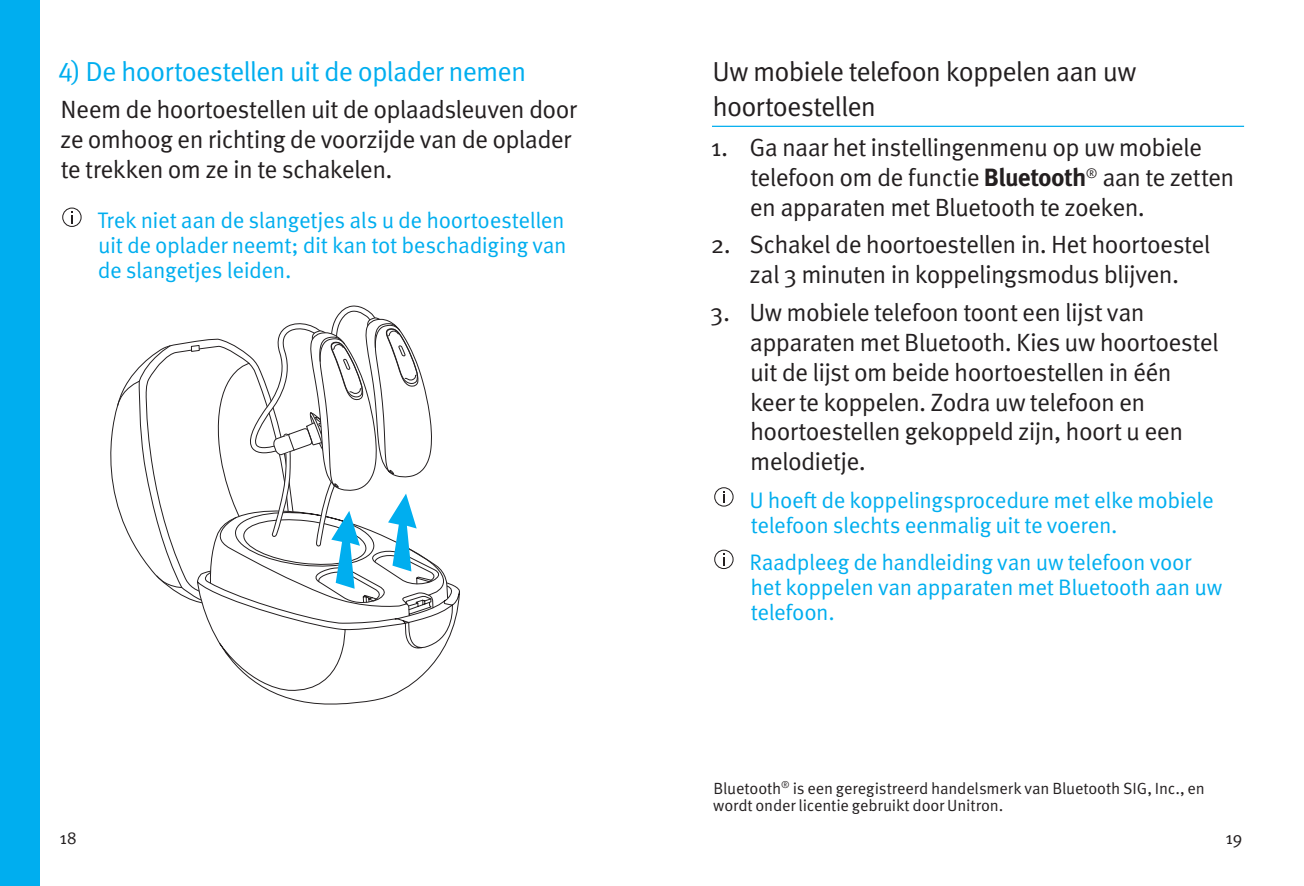
<style>
.page{position:relative;width:1304px;height:886px;background:#fff}
.page>*{position:absolute;margin:0;border:0;box-sizing:border-box;transform-origin:0 0}
.op-inst-subheads{font:27.5px/35px "Meta OT Norm";letter-spacing:-.035em;color:#231f20}
.notes_-_blue{font:27.5px "Meta OT Norm";letter-spacing:-.035em;color:#00aeef}
.body{font:25px/30px "Meta OT Norm";letter-spacing:-.03em;color:#231f20}
.notes_-_blue-2{font:22.5px/25px "Meta OT Norm";letter-spacing:-.02em;color:#00aeef}
.body-2{font:22.5px/25px "Meta OT Norm";letter-spacing:-.02em;color:#00aeef;text-align:justify}
.t1{font:17.5px "Meta OT Norm";color:#231f20}
.body-3{font:16.25px/17.5px "Meta OT Norm";letter-spacing:-.01em;color:#231f20}
.s1{font-family:"Meta Pro";font-weight:700}
</style>
<div class="page">
<hr style="left:712px;top:126px;width:532px;height:1px;background:#00aeef">
<div style="left:714px;top:487px;width:20px;height:20px;border:1px solid #231f20;border-radius:50%"></div>
<svg style="left:723px;top:491px;width:2px;height:12px"></svg>
<div style="left:714px;top:550px;width:20px;height:19px;border:1px solid #231f20;border-radius:50%"></div>
<svg style="left:723px;top:553px;width:2px;height:12px"></svg>
<div style="left:62px;top:208px;width:20px;height:19px;border:1px solid #231f20;border-radius:50%"></div>
<svg style="left:71px;top:211px;width:2px;height:12px"></svg>
<svg style="left:117px;top:305px;width:343px;height:400px"></svg>
<div style="left:0;top:0;width:40px;height:886px;background:#00aeef"></div>
<p class="notes_-_blue" style="left:58px;top:55px;width:470px">4) De hoortoestellen uit de oplader nemen</p>
<p class="body" style="left:60px;top:95px;width:518px">Neem de hoortoestellen uit de oplaadsleuven door ze omhoog en richting de voorzijde van de oplader te trekken om ze in te schakelen.</p>
<p class="body-2" style="left:98px;top:208px;width:471px">Trek niet aan de slangetjes als u de hoortoestellen uit de oplader neemt; dit kan tot beschadiging van de slangetjes leiden.</p>
<p class="op-inst-subheads" style="left:712px;top:54px;width:426px">Uw mobiele telefoon koppelen aan uw hoortoestellen</p>
<p class="body" style="left:750px;top:132px;width:486px;text-indent:-39px">1. Ga naar het instellingenmenu op uw mobiele telefoon om de functie <span class="s1">Bluetooth</span><sup>®</sup> aan te zetten en apparaten met Bluetooth te zoeken.</p>
<p class="body" style="left:711px;top:230px;width:501px;text-align:center">2. Schakel de hoortoestellen in. Het hoortoestel zal 3 minuten in koppelingsmodus blijven.</p>
<p class="body" style="left:750px;top:297px;width:470px;text-indent:-40px">3. Uw mobiele telefoon toont een lijst van apparaten met Bluetooth. Kies uw hoortoestel uit de lijst om beide hoortoestellen in één keer te koppelen. Zodra uw telefoon en hoortoestellen gekoppeld zijn, hoort u een melodietje.</p>
<p class="notes_-_blue-2" style="left:749px;top:488px;width:466px">U hoeft de koppelingsprocedure met elke mobiele telefoon slechts eenmalig uit te voeren.</p>
<p class="notes_-_blue-2" style="left:749px;top:550px;width:474px">Raadpleeg de handleiding van uw telefoon voor het koppelen van apparaten met Bluetooth aan uw telefoon.</p>
<p class="body-3" style="left:713px;top:779px;width:493px">Bluetooth<sup>®</sup> is een geregistreerd handelsmerk van Bluetooth SIG, Inc., en wordt onder licentie gebruikt door Unitron.</p>
<p class="t1" style="left:59px;top:827px;width:19px">18</p>
<p class="t1" style="left:1226px;top:827px;width:18px">19</p>
</div>
